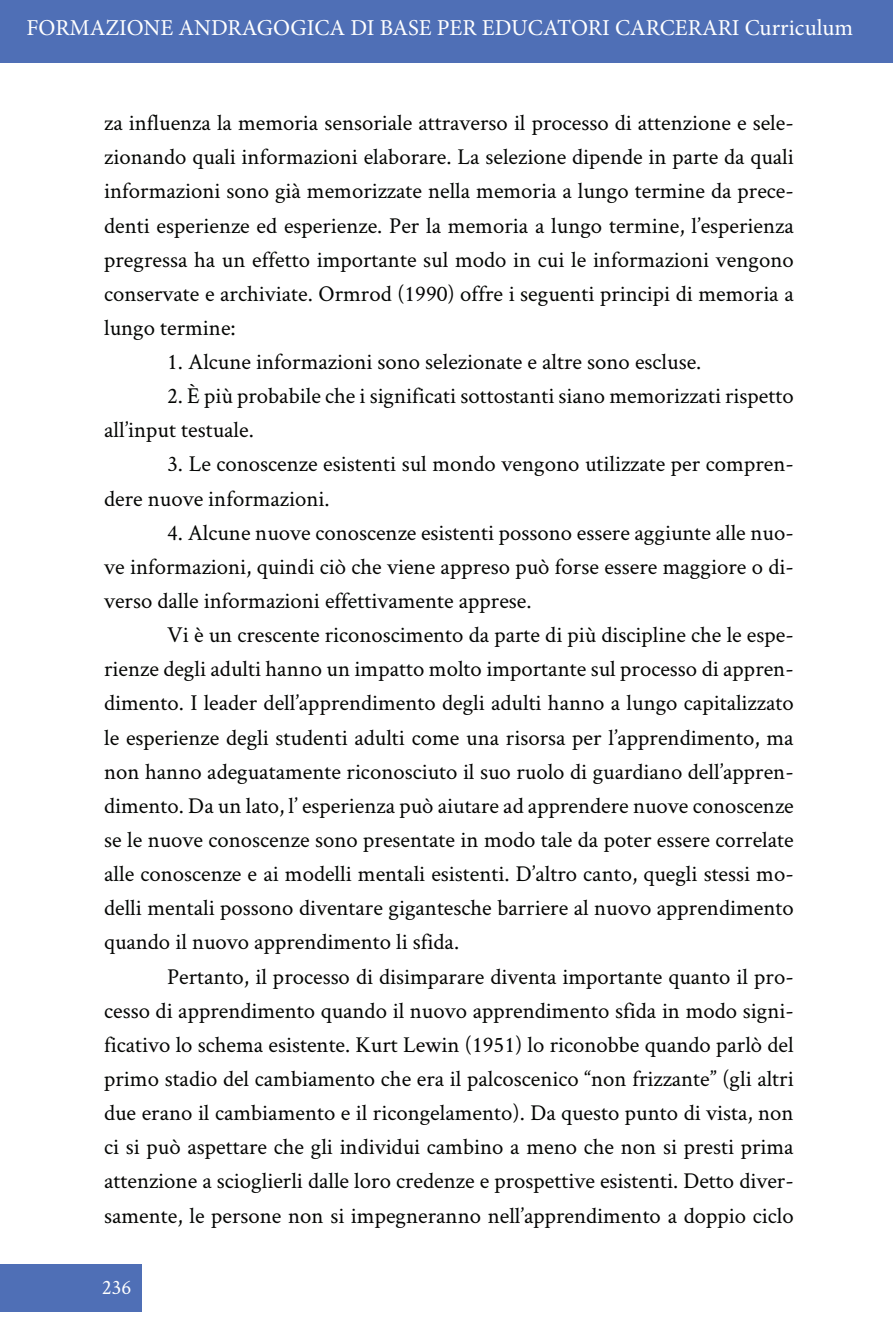
<style>
.page{position:relative;width:893px;height:1340px;background:#fff}
.page>*{position:absolute;margin:0;border:0;box-sizing:border-box;transform-origin:0 0}
.t1{font:22.75px/34.1px "Crimson Text";color:#040503;text-align:justify}
.t2{font:22.75px "Minion Pro";color:#fff}
.t3{font:21px "Crimson Text";color:#fff}
</style>
<div class="page">
<div style="left:0;top:0;width:893px;height:63px;background:#4f6fb6"></div>
<div style="left:0;top:1263px;width:142px;height:48px;background:#4f6fb6"></div>
<p class="t2" style="left:27px;top:13px;width:828px">FORMAZIONE ANDRAGOGICA DI BASE PER EDUCATORI CARCERARI Curriculum</p>
<p class="t1" style="left:104px;top:105px;width:691px">za influenza la memoria sensoriale attraverso il processo di attenzione e sele&shy;zionando quali informazioni elaborare. La selezione dipende in parte da quali informazioni sono già memorizzate nella memoria a lungo termine da prece&shy;denti esperienze ed esperienze. Per la memoria a lungo termine, l’esperienza pregressa ha un effetto importante sul modo in cui le informazioni vengono conservate e archiviate. Ormrod (1990) offre i seguenti principi di memoria a lungo termine:</p>
<p class="t1" style="left:167px;top:344px;width:536px">1. Alcune informazioni sono selezionate e altre sono escluse.</p>
<p class="t1" style="left:104px;top:378px;width:691px;text-indent:63px">2. È più probabile che i significati sottostanti siano memorizzati rispetto all’input testuale.</p>
<p class="t1" style="left:104px;top:446px;width:691px;text-indent:63px">3. Le conoscenze esistenti sul mondo vengono utilizzate per compren&shy;dere nuove informazioni.</p>
<p class="t1" style="left:104px;top:514px;width:691px;text-indent:63px">4. Alcune nuove conoscenze esistenti possono essere aggiunte alle nuo&shy;ve informazioni, quindi ciò che viene appreso può forse essere maggiore o di&shy;verso dalle informazioni effettivamente apprese.</p>
<p class="t1" style="left:104px;top:617px;width:691px;text-indent:63px">Vi è un crescente riconoscimento da parte di più discipline che le espe&shy;rienze degli adulti hanno un impatto molto importante sul processo di appren&shy;dimento. I leader dell’apprendimento degli adulti hanno a lungo capitalizzato le esperienze degli studenti adulti come una risorsa per l’apprendimento, ma non hanno adeguatamente riconosciuto il suo ruolo di guardiano dell’appren&shy;dimento. Da un lato, l’ esperienza può aiutare ad apprendere nuove conoscenze se le nuove conoscenze sono presentate in modo tale da poter essere correlate alle conoscenze e ai modelli mentali esistenti. D’altro canto, quegli stessi mo&shy;delli mentali possono diventare gigantesche barriere al nuovo apprendimento quando il nuovo apprendimento li sfida.</p>
<p class="t1" style="left:104px;top:958px;width:691px;text-indent:63px">Pertanto, il processo di disimparare diventa importante quanto il pro&shy;cesso di apprendimento quando il nuovo apprendimento sfida in modo signi&shy;ficativo lo schema esistente. Kurt Lewin (1951) lo riconobbe quando parlò del primo stadio del cambiamento che era il palcoscenico “non frizzante” (gli altri due erano il cambiamento e il ricongelamento). Da questo punto di vista, non ci si può aspettare che gli individui cambino a meno che non si presti prima attenzione a scioglierli dalle loro credenze e prospettive esistenti. Detto diver&shy;samente, le persone non si impegneranno nell’apprendimento a doppio ciclo</p>
<p class="t3" style="left:102px;top:1273px;width:31px">236</p>
</div>
